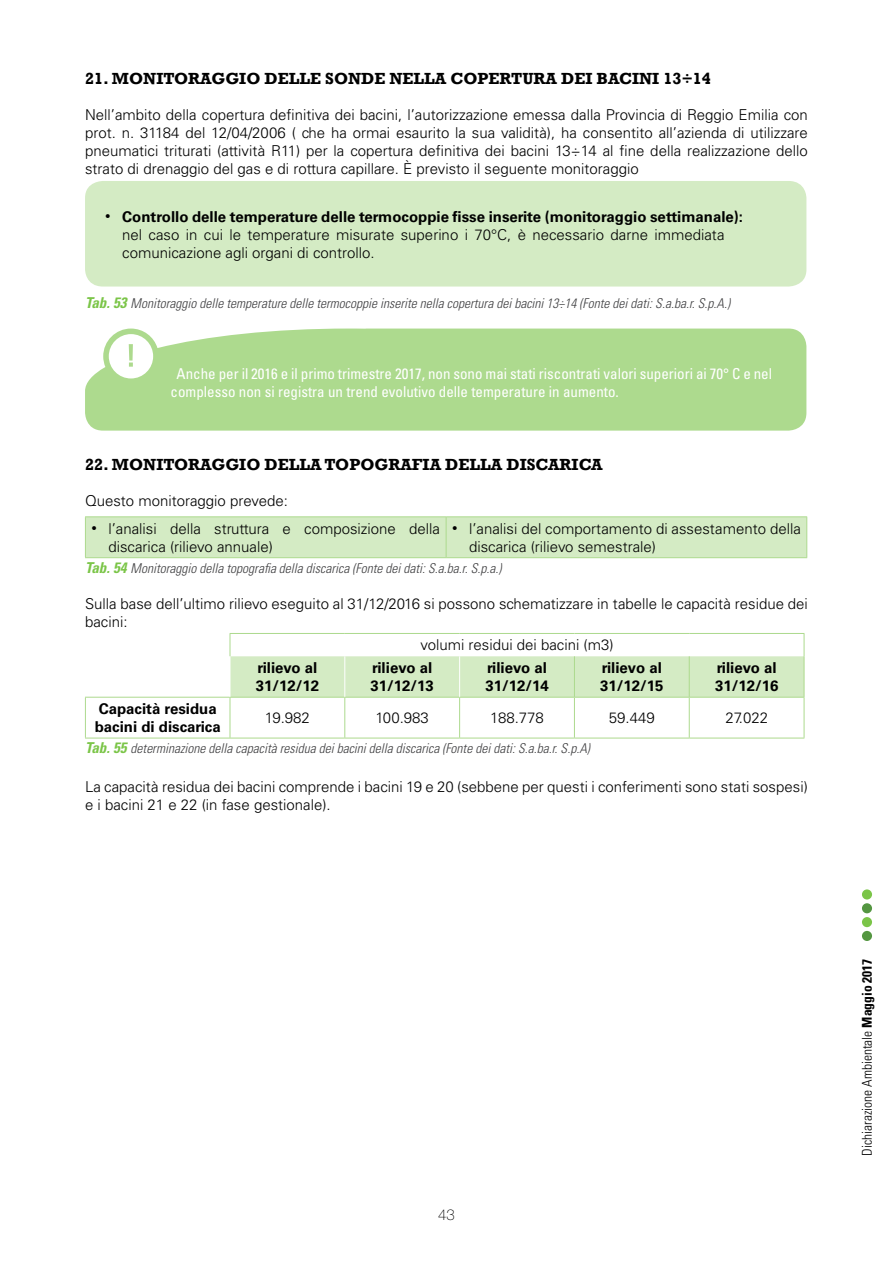
<style>
.page{position:relative;width:893px;height:1263px;background:#fff}
.page>*{position:absolute;margin:0;border:0;box-sizing:border-box;transform-origin:0 0}
.t1{font:700 16.5px "Rockwell";color:#000}
.t2{font:300 15px/18px "Univers LT Std";color:#000}
.t3{font:condensed 15px/18px "Univers LT Std";color:#fff}
.t4{font:700 15px/18px "Univers LT Std";color:#000}
.t5{font:100 15px "Helvetica Neue LT Std";color:#000}
.t6{font:italic 300 condensed 13.5px "Univers LT Std";color:#404042}
.t7{font:300 condensed 13.5px "Univers LT Std";color:#000}
.s1{font-size:10.8px}
.s2{font-weight:700}
.s3{font-weight:700;font-size:15px;color:#7bc548}
</style>
<div class="page">
<div style="left:862px;top:931px;width:10px;height:10px;background:#549641;border-radius:50%"></div>
<div style="left:862px;top:917px;width:10px;height:10px;background:#7bc548;border-radius:50%"></div>
<div style="left:862px;top:903px;width:10px;height:10px;background:#549641;border-radius:50%"></div>
<div style="left:862px;top:889px;width:10px;height:10px;background:#7bc548;border-radius:50%"></div>
<div style="left:85px;top:181px;width:721px;height:106px;background:#d4ebc4;border-radius:17px"></div>
<div style="left:85px;top:329px;width:721px;height:102px;background:#adda8e"></div>
<div style="left:86px;top:517px;width:720px;height:40px;background:#d4ebc4"></div>
<hr style="left:85px;top:516px;width:361px;height:1px;background:#adda8e">
<hr style="left:85px;top:517px;width:1px;height:40px;background:#adda8e">
<hr style="left:446px;top:516px;width:361px;height:1px;background:#adda8e">
<hr style="left:446px;top:517px;width:1px;height:40px;background:#adda8e">
<hr style="left:806px;top:517px;width:1px;height:40px;background:#adda8e">
<hr style="left:85px;top:557px;width:361px;height:1px;background:#adda8e">
<hr style="left:446px;top:557px;width:361px;height:1px;background:#adda8e">
<hr style="left:85px;top:697px;width:145px;height:1px;background:#adda8e">
<hr style="left:85px;top:697px;width:1px;height:41px;background:#adda8e">
<hr style="left:230px;top:697px;width:1px;height:41px;background:#adda8e">
<hr style="left:344px;top:697px;width:1px;height:41px;background:#adda8e">
<hr style="left:459px;top:697px;width:1px;height:41px;background:#adda8e">
<hr style="left:574px;top:697px;width:1px;height:41px;background:#adda8e">
<hr style="left:689px;top:697px;width:1px;height:41px;background:#adda8e">
<hr style="left:804px;top:697px;width:1px;height:41px;background:#adda8e">
<hr style="left:85px;top:738px;width:145px;height:1px;background:#adda8e">
<hr style="left:230px;top:738px;width:115px;height:1px;background:#adda8e">
<hr style="left:345px;top:738px;width:115px;height:1px;background:#adda8e">
<hr style="left:460px;top:738px;width:114px;height:1px;background:#adda8e">
<hr style="left:574px;top:738px;width:115px;height:1px;background:#adda8e">
<hr style="left:689px;top:738px;width:115px;height:1px;background:#adda8e">
<hr style="left:230px;top:633px;width:115px;height:1px;background:#adda8e">
<hr style="left:345px;top:633px;width:115px;height:1px;background:#adda8e">
<hr style="left:460px;top:633px;width:114px;height:1px;background:#adda8e">
<hr style="left:574px;top:633px;width:115px;height:1px;background:#adda8e">
<hr style="left:689px;top:633px;width:115px;height:1px;background:#adda8e">
<svg style="left:230px;top:634px;width:575px;height:63px"></svg>
<hr style="left:574px;top:656px;width:1px;height:41px;background:#adda8e">
<hr style="left:689px;top:656px;width:1px;height:41px;background:#adda8e">
<hr style="left:804px;top:656px;width:1px;height:41px;background:#adda8e">
<hr style="left:230px;top:697px;width:115px;height:1px;background:#adda8e">
<hr style="left:345px;top:697px;width:115px;height:1px;background:#adda8e">
<hr style="left:460px;top:697px;width:114px;height:1px;background:#adda8e">
<hr style="left:574px;top:697px;width:115px;height:1px;background:#adda8e">
<hr style="left:689px;top:697px;width:115px;height:1px;background:#adda8e">
<hr style="left:230px;top:656px;width:1px;height:41px;background:#fff">
<hr style="left:344px;top:656px;width:1px;height:41px;background:#fff">
<hr style="left:459px;top:656px;width:1px;height:41px;background:#fff">
<p class="t1" style="left:85px;top:68px;width:627px">21. MONITORAGGIO DELLE SONDE NELLA COPERTURA DEI BACINI 13÷14</p>
<p class="t2" style="left:85px;top:105px;width:724px;text-align:justify">Nell’ambito della copertura definitiva dei bacini, l’autorizzazione emessa dalla Provincia di Reggio Emilia con prot. n. 31184 del 12/04/2006 ( che ha ormai esaurito la sua validità), ha consentito all’azienda di utilizzare pneumatici triturati (attività R11) per la copertura definitiva dei bacini 13÷14 al fine della realizzazione dello strato di drenaggio del gas e di rottura capillare. È previsto il seguente monitoraggio</p>
<p class="t2" style="left:122px;top:208px;width:622px;text-indent:-17px"><span class="s1">•</span> <span class="s2">Controllo delle temperature delle termocoppie fisse inserite (monitoraggio settimanale): </span>nel caso in cui le temperature misurate superino i 70°C, è necessario darne immediata comunicazione agli organi di controllo.</p>
<p class="t6" style="left:85px;top:295px;width:646px"><span class="s3">Tab. 53</span> Monitoraggio delle temperature delle termocoppie inserite nella copertura dei bacini 13÷14 (Fonte dei dati: S.a.ba.r. S.p.A.)</p>
<p class="t3" style="left:171px;top:364px;width:603px;text-indent:6px">Anche per il 2016 e il primo trimestre 2017, non sono mai stati riscontrati valori superiori ai 70° C e nel complesso non si registra un trend evolutivo delle temperature in aumento.</p>
<p class="t1" style="left:85px;top:455px;width:519px">22. MONITORAGGIO DELLA TOPOGRAFIA DELLA DISCARICA</p>
<p class="t2" style="left:85px;top:492px;width:204px">Questo monitoraggio prevede:</p>
<p class="t2" style="left:108px;top:519px;width:333px;text-indent:-17px"><span class="s1">•</span> l’analisi della struttura e composizione della discarica (rilievo annuale)</p>
<p class="t2" style="left:469px;top:519px;width:333px;text-indent:-17px"><span class="s1">•</span> l’analisi del comportamento di assestamento della discarica (rilievo semestrale)</p>
<p class="t6" style="left:85px;top:560px;width:418px"><span class="s3">Tab. 54</span> Monitoraggio della topografia della discarica (Fonte dei dati: S.a.ba.r. S.p.a.)</p>
<p class="t2" style="left:85px;top:595px;width:724px">Sulla base dell’ultimo rilievo eseguito al 31/12/2016 si possono schematizzare in tabelle le capacità residue dei bacini:</p>
<p class="t2" style="left:420px;top:636px;width:195px">volumi residui dei bacini (m3)</p>
<p class="t4" style="left:256px;top:659px;width:65px">rilievo al<br>31/12/12</p>
<p class="t4" style="left:371px;top:659px;width:65px">rilievo al<br>31/12/13</p>
<p class="t4" style="left:485px;top:659px;width:65px">rilievo al<br>31/12/14</p>
<p class="t4" style="left:600px;top:659px;width:65px">rilievo al<br>31/12/15</p>
<p class="t4" style="left:715px;top:659px;width:65px">rilievo al<br>31/12/16</p>
<p class="t4" style="left:95px;top:700px;width:128px">Capacità residua bacini di discarica</p>
<p class="t2" style="left:265px;top:709px;width:47px">19.982</p>
<p class="t2" style="left:376px;top:709px;width:55px">100.983</p>
<p class="t2" style="left:490px;top:709px;width:55px">188.778</p>
<p class="t2" style="left:609px;top:709px;width:47px">59.449</p>
<p class="t2" style="left:725px;top:709px;width:44px">27.022</p>
<p class="t6" style="left:85px;top:740px;width:506px"><span class="s3">Tab. 55</span> determinazione della capacità residua dei bacini della discarica (Fonte dei dati: S.a.ba.r. S.p.A)</p>
<p class="t2" style="left:85px;top:778px;width:724px">La capacità residua dei bacini comprende i bacini 19 e 20 (sebbene per questi i conferimenti sono stati sospesi) e i bacini 21 e 22 (in fase gestionale).</p>
<p class="t5" style="left:438px;top:1206px;width:18px">43</p>
<p class="t7" style="left:859px;top:1156px;width:199px;rotate:-90deg">Dichiarazione Ambientale <span class="s2">Maggio 2017</span></p>
</div>
